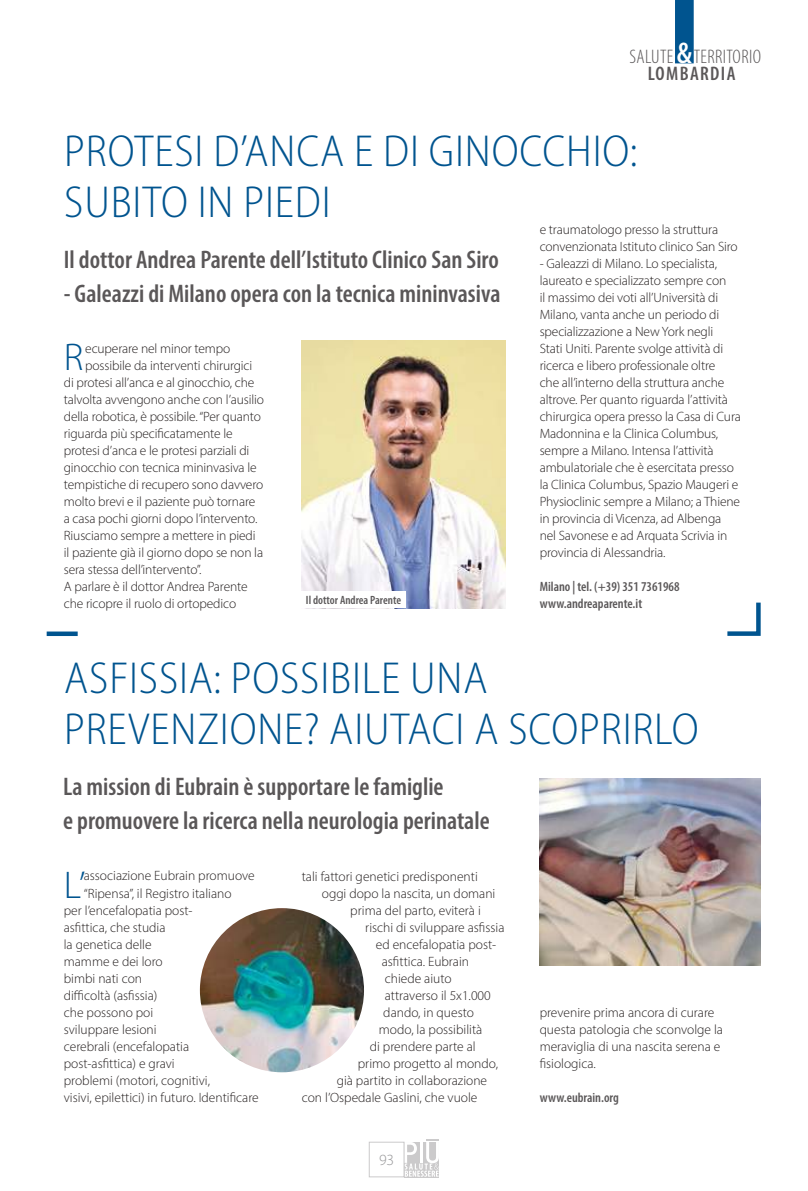
<style>
.page{position:relative;width:808px;height:1191px;background:#fff}
.page>*{position:absolute;margin:0;border:0;box-sizing:border-box;transform-origin:0 0}
.t1{font:300 semi-condensed 45px/51px "Myriad Pro";letter-spacing:.02em;color:#00548f}
.t2{font:300 38.7px "Myriad Pro";color:#00548f}
.t3{font:600 condensed 25.5px/34px "Myriad Pro";color:#5a5758}
.t4{font:300 condensed 19.65px/16.6px "Myriad Pro";letter-spacing:.02em;color:#5a5758}
.t5{font:600 condensed 19.65px "Myriad Pro";letter-spacing:.07em;color:#5a5758}
.t6{font:300 15.6px "Myriad Pro";color:#969698}
.t7{font:300 13.5px/17px "Myriad Pro";letter-spacing:-.01em;color:#241f1f}
.t8{font:600 condensed 13.5px/17px "Myriad Pro";color:#5a5758}
.t9{font:600 condensed 12px "Myriad Pro";color:#5a5758}
.s1{font-weight:600;font-size:30px;color:#fff}
.s2{font-weight:600}
</style>
<div class="page">
<div style="left:47px;top:631px;width:31px;height:5px;background:#00548f"></div>
<svg style="left:727px;top:602px;width:34px;height:34px"></svg>
<div style="left:675px;top:0;width:19px;height:63px;background:#00548f"></div>
<img style="left:302px;top:340px;width:204px;height:268px">
<div style="left:302px;top:591px;width:104px;height:17px;background:#fff"></div>
<img style="left:540px;top:778px;width:220px;height:187px">
<img style="left:200px;top:908px;width:164px;height:164px;border-radius:82px">
<svg style="left:404px;top:1176px;width:35px;height:1px"></svg>
<svg style="left:404px;top:1139px;width:35px;height:37px"></svg>
<div style="left:369px;top:1142px;width:35px;height:35px;border:1px solid #cbcacb"></div>
<h3 class="t4" style="left:648px;top:48px;width:115px;text-indent:-18px">SALUTE <span class="s1">&amp;</span>TERRITORIO<br><span class="s2">VENETO</span></h3>
<h3 class="t5" style="left:648px;top:61px;width:89px">LOMBARDIA</h3>
<h1 class="t1" style="left:64px;top:125px;width:575px">PROTESI D’ANCA E DI GINOCCHIO:<br>SUBITO IN PIEDI</h1>
<h3 class="t3" style="left:64px;top:242px;width:436px">Il dottor Andrea Parente dell’Istituto Clinico San Siro</h3>
<h3 class="t3" style="left:64px;top:276px;width:438px">- Galeazzi di Milano opera con la tecnica mininvasiva</h3>
<h2 class="t2" style="left:64px;top:334px;width:21px">R</h2>
<p class="t7" style="left:85px;top:340px;width:147px">ecuperare nel minor tempo</p>
<p class="t7" style="left:85px;top:357px;width:168px">possibile da interventi chirurgici</p>
<p class="t7" style="left:64px;top:374px;width:192px">di protesi all’anca e al ginocchio, che</p>
<p class="t7" style="left:64px;top:391px;width:202px">talvolta avvengono anche con l’ausilio</p>
<p class="t7" style="left:64px;top:408px;width:199px">della robotica, è possibile. “Per quanto</p>
<p class="t7" style="left:64px;top:425px;width:170px">riguarda più specificatamente le</p>
<p class="t7" style="left:64px;top:442px;width:187px">protesi d’anca e le protesi parziali di</p>
<p class="t7" style="left:64px;top:459px;width:194px">ginocchio con tecnica mininvasiva le</p>
<p class="t7" style="left:64px;top:476px;width:201px">tempistiche di recupero sono davvero</p>
<p class="t7" style="left:64px;top:493px;width:193px">molto brevi e il paziente può tornare</p>
<p class="t7" style="left:64px;top:510px;width:195px">a casa pochi giorni dopo l’intervento.</p>
<p class="t7" style="left:64px;top:527px;width:193px">Riusciamo sempre a mettere in piedi</p>
<p class="t7" style="left:64px;top:544px;width:201px">il paziente già il giorno dopo se non la</p>
<p class="t7" style="left:64px;top:561px;width:139px">sera stessa dell’intervento”.</p>
<p class="t7" style="left:64px;top:578px;width:185px">A parlare è il dottor Andrea Parente</p>
<p class="t7" style="left:64px;top:595px;width:174px">che ricopre il ruolo di ortopedico</p>
<p class="t9" style="left:306px;top:592px;width:97px">Il dottor Andrea Parente</p>
<p class="t7" style="left:540px;top:221px;width:200px">e traumatologo presso la struttura convenzionata Istituto clinico San Siro</p>
<p class="t7" style="left:540px;top:255px;width:203px">- Galeazzi di Milano. Lo specialista, laureato e specializzato sempre con<br>il massimo dei voti all’Università di Milano, vanta anche un periodo di specializzazione a New York negli<br>Stati Uniti. Parente svolge attività di ricerca e libero professionale oltre<br>che all’interno della struttura anche altrove. Per quanto riguarda l’attività chirurgica opera presso la Casa di Cura Madonnina e la Clinica Columbus, sempre a Milano. Intensa l’attività ambulatoriale che è esercitata presso la Clinica Columbus, Spazio Maugeri e Physioclinic sempre a Milano; a Thiene in provincia di Vicenza, ad Albenga nel Savonese e ad Arquata Scrivia in provincia di Alessandria.</p>
<p class="t8" style="left:540px;top:578px;width:141px">Milano | tel. (+39) 351 7361968 www.andreaparente.it</p>
<h1 class="t1" style="left:64px;top:652px;width:636px">ASFISSIA: POSSIBILE UNA<br>PREVENZIONE? AIUTACI A SCOPRIRLO</h1>
<h3 class="t3" style="left:63px;top:769px;width:428px">La mission di Eubrain è supportare le famiglie<br>e promuovere la ricerca nella neurologia perinatale</h3>
<h2 class="t2" style="left:64px;top:861px;width:23px">L’</h2>
<p class="t7" style="left:84px;top:867px;width:172px">associazione Eubrain promuove</p>
<p class="t7" style="left:84px;top:884px;width:149px">“Ripensa”, il Registro italiano</p>
<p class="t7" style="left:64px;top:901px;width:130px">per l’encefalopatia post-</p>
<p class="t7" style="left:64px;top:918px;width:103px">asfittica, che studia</p>
<p class="t7" style="left:64px;top:935px;width:89px">la genetica delle</p>
<p class="t7" style="left:64px;top:952px;width:101px">mamme e dei loro</p>
<p class="t7" style="left:64px;top:969px;width:80px">bimbi nati con</p>
<p class="t7" style="left:64px;top:986px;width:95px">difficoltà (asfissia)</p>
<p class="t7" style="left:64px;top:1003px;width:91px">che possono poi</p>
<p class="t7" style="left:64px;top:1020px;width:94px">sviluppare lesioni</p>
<p class="t7" style="left:64px;top:1037px;width:127px">cerebrali (encefalopatia</p>
<p class="t7" style="left:64px;top:1054px;width:112px">post-asfittica) e gravi</p>
<p class="t7" style="left:64px;top:1071px;width:148px">problemi (motori, cognitivi,</p>
<p class="t7" style="left:64px;top:1088px;width:196px">visivi, epilettici) in futuro. Identificare</p>
<p class="t7" style="left:302px;top:867px;width:178px">tali fattori genetici predisponenti</p>
<p class="t7" style="left:322px;top:884px;width:175px">oggi dopo la nascita, un domani</p>
<p class="t7" style="left:350px;top:901px;width:132px">prima del parto, eviterà i</p>
<p class="t7" style="left:365px;top:918px;width:141px">rischi di sviluppare asfissia</p>
<p class="t7" style="left:376px;top:935px;width:122px">ed encefalopatia post-</p>
<p class="t7" style="left:382px;top:952px;width:89px">asfittica. Eubrain</p>
<p class="t7" style="left:385px;top:969px;width:68px">chiede aiuto</p>
<p class="t7" style="left:385px;top:986px;width:107px">attraverso il 5x1.000</p>
<p class="t7" style="left:383px;top:1003px;width:92px">dando, in questo</p>
<p class="t7" style="left:379px;top:1020px;width:105px">modo, la possibilità</p>
<p class="t7" style="left:370px;top:1037px;width:107px">di prendere parte al</p>
<p class="t7" style="left:358px;top:1054px;width:142px">primo progetto al mondo,</p>
<p class="t7" style="left:337px;top:1071px;width:152px">già partito in collaborazione</p>
<p class="t7" style="left:302px;top:1088px;width:177px">con l’Ospedale Gaslini, che vuole</p>
<p class="t6" style="left:379px;top:1150px;width:17px">93</p>
<p class="t7" style="left:540px;top:1003px;width:185px">prevenire prima ancora di curare questa patologia che sconvolge la meraviglia di una nascita serena e fisiologica.</p>
<p class="t8" style="left:540px;top:1088px;width:81px">www.eubrain.org</p>
</div>
